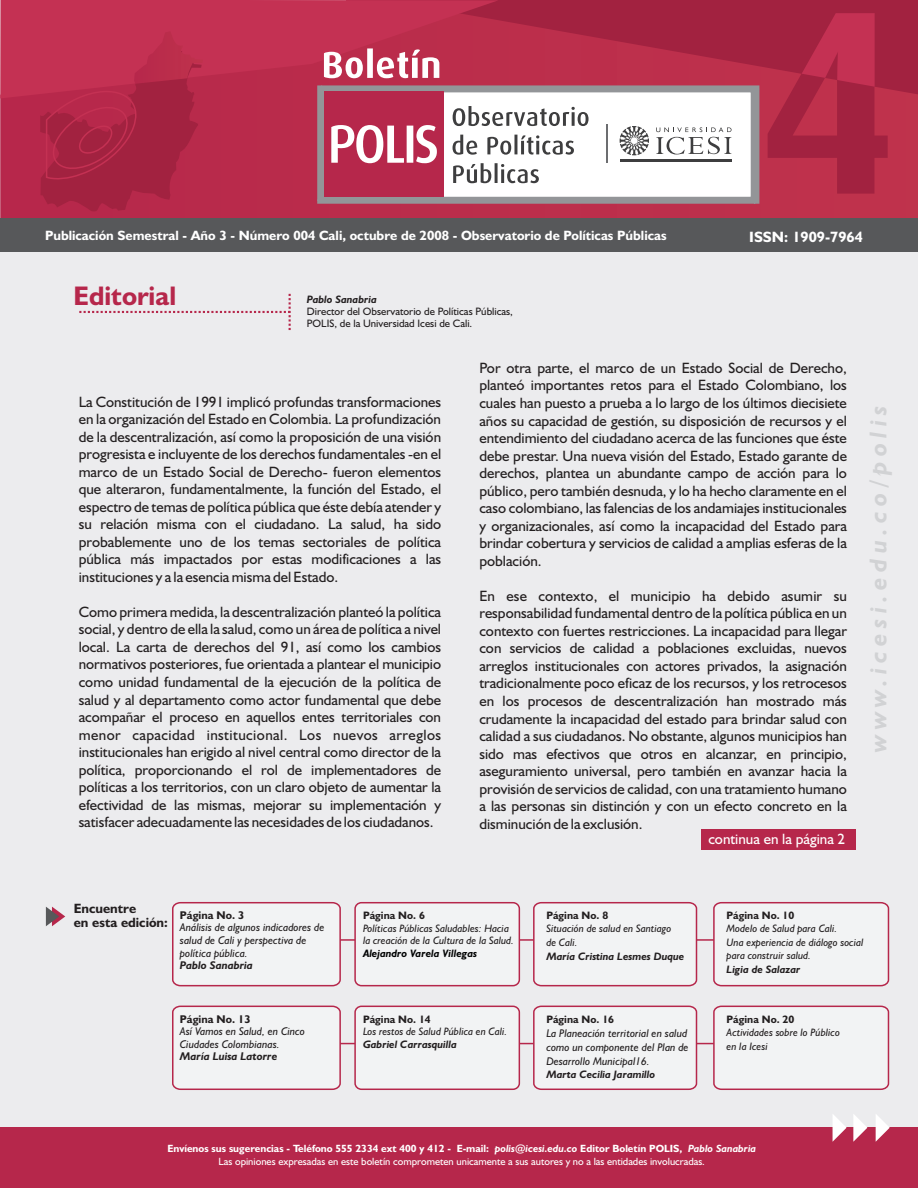
<style>
.page{position:relative;width:918px;height:1188px;background:#ececee}
.page>*{position:absolute;margin:0;border:0;box-sizing:border-box;transform-origin:0 0}
.t1{font:700 27px "Humanist 521 BT";color:#b6274b}
.t2{font:italic 700 24.45px "Humanist 521 BT";letter-spacing:.225em;color:#d1d2d4}
.t3{font:15px/17.5px "Humanist 521 BT";color:#231f20;text-align:justify}
.t4{font:15px "Humanist 521 BT";color:#fff}
.t5{font:700 15px "Humanist 521 BT";color:#fff}
.t6{font:700 13.5px "Humanist 521 BT";color:#fff}
.t7{font:700 13.5px/13.2px "Humanist 521 BT";color:#231f20}
.t8{font:italic 11.25px/12.6px "Humanist 521 BT";color:#231f20}
.t9{font:italic 700 11.25px "Humanist 521 BT";color:#231f20}
.t10{font:700 11.25px "Humanist 521 BT";color:#231f20}
.t11{font:italic 10.8px/13.5px "Humanist 521 BT";color:#231f20}
.t12{font:italic 700 10.8px "Humanist 521 BT";color:#231f20}
.t13{font:10.8px/12px "Humanist 521 BT";color:#231f20}
.t14{font:700 10.8px "Humanist 521 BT";color:#231f20}
.t15{font:italic 700 10.8px "Humanist 521 BT";color:#010202}
.t16{font:10.5px/12.5px "Humanist 521 BT";color:#fff;text-align:center}
.s1{font-weight:700}
.s2{font-weight:700;font-style:italic}
</style>
<div class="page">
<div style="left:346px;top:0;width:572px;height:246px;background:#a22240"></div>
<svg style="left:0;top:20px;width:918px;height:199px"></svg>
<svg style="left:0;top:0;width:498px;height:98px;fill:#c43153"></svg>
<div style="left:0;top:219px;width:918px;height:33px;background:#57585a"></div>
<svg style="left:40px;top:31px;width:163px;height:182px"></svg>
<svg style="left:324px;top:48px;width:115px;height:30px"></svg>
<div style="left:0;top:1128px;width:918px;height:60px;background:#b6274b"></div>
<svg style="left:317px;top:85px;width:442px;height:119px;fill:#fff"></svg>
<div style="left:324px;top:92px;width:119px;height:105px;background:#b6274b"></div>
<hr style="left:620px;top:159px;width:112px;height:2px;background:#3e3e3f">
<hr style="left:607px;top:124px;width:1px;height:39px;background:#6c6d70">
<svg style="left:331px;top:125px;width:106px;height:38px"></svg>
<svg style="left:453px;top:106px;width:136px;height:77px"></svg>
<svg style="left:620px;top:126px;width:29px;height:29px"></svg>
<svg style="left:656px;top:127px;width:76px;height:27px"></svg>
<hr style="left:198px;top:939px;width:613px;height:2px;background:#b6274b">
<svg style="left:172px;top:902px;width:170px;height:85px"></svg>
<div style="left:354px;top:902px;width:166px;height:84px;background:#f2f3f4;border:2px solid #b6274b;border-radius:6px"></div>
<svg style="left:712px;top:902px;width:178px;height:85px"></svg>
<svg style="left:46px;top:907px;width:19px;height:19px"></svg>
<svg style="left:79px;top:293px;width:212px;height:37px"></svg>
<svg style="left:532px;top:902px;width:166px;height:85px"></svg>
<svg style="left:833px;top:1115px;width:14px;height:26px"></svg>
<svg style="left:853px;top:1114px;width:14px;height:28px"></svg>
<svg style="left:876px;top:1115px;width:14px;height:27px"></svg>
<svg style="left:768px;top:13px;width:120px;height:181px"></svg>
<div style="left:701px;top:830px;width:154px;height:20px;background:#b6274b"></div>
<hr style="left:198px;top:1043px;width:613px;height:1px;background:#b6274b">
<svg style="left:172px;top:1005px;width:170px;height:85px"></svg>
<div style="left:354px;top:1006px;width:166px;height:84px;background:#f2f3f4;border:2px solid #b6274b;border-radius:6px"></div>
<svg style="left:712px;top:1005px;width:178px;height:85px"></svg>
<svg style="left:532px;top:1005px;width:166px;height:85px"></svg>
<p class="t6" style="left:45px;top:230px;width:623px">Publicación Semestral - Año 3 - Número 004 Cali, octubre de 2008 - Observatorio de Políticas Públicas</p>
<p class="t5" style="left:749px;top:231px;width:115px">ISSN: 1909-7964</p>
<h1 class="t1" style="left:74px;top:285px;width:104px">Editorial</h1>
<p class="t12" style="left:307px;top:295px;width:72px">Pablo Sanabria</p>
<p class="t13" style="left:307px;top:306px;width:208px">Director del Observatorio de Políticas Públicas,<br>POLIS, de la Universidad Icesi de Cali.</p>
<p class="t3" style="left:479px;top:360px;width:369px">Por otra parte, el marco de un Estado Social de Derecho, planteó importantes retos para el Estado Colombiano, los cuales han puesto a prueba a lo largo de los últimos diecisiete años su capacidad de gestión, su disposición de recursos y el entendimiento del ciudadano acerca de las funciones que éste debe prestar. Una nueva visión del Estado, Estado garante de derechos, plantea un abundante campo de acción para lo público, pero también desnuda, y lo ha hecho claramente en el caso colombiano, las falencias de los andamiajes institucionales y organizacionales, así como la incapacidad del Estado para brindar cobertura y servicios de calidad a amplias esferas de la población.</p>
<p class="t3" style="left:479px;top:588px;width:369px">En ese contexto, el municipio ha debido asumir su responsabilidad fundamental dentro de la política pública en un contexto con fuertes restricciones. La incapacidad para llegar con servicios de calidad a poblaciones excluidas, nuevos arreglos institucionales con actores privados, la asignación tradicionalmente poco eficaz de los recursos, y los retrocesos en los procesos de descentralización han mostrado más crudamente la incapacidad del estado para brindar salud con calidad a sus ciudadanos. No obstante, algunos municipios han sido mas efectivos que otros en alcanzar, en principio, aseguramiento universal, pero también en avanzar hacia la provisión de servicios de calidad, con una tratamiento humano a las personas sin distinción y con un efecto concreto en la disminución de la exclusión.</p>
<p class="t4" style="left:708px;top:832px;width:138px">continua en la página 2</p>
<p class="t3" style="left:79px;top:394px;width:364px">La Constitución de 1991 implicó profundas transformaciones en la organización del Estado en Colombia. La profundización de la descentralización, así como la proposición de una visión progresista e incluyente de los derechos fundamentales -en el marco de un Estado Social de Derecho- fueron elementos que alteraron, fundamentalmente, la función del Estado, el espectro de temas de política pública que éste debía atender y su relación misma con el ciudadano. La salud, ha sido probablemente uno de los temas sectoriales de política pública más impactados por estas modificaciones a las instituciones y a la esencia misma del Estado.</p>
<p class="t3" style="left:79px;top:604px;width:364px">Como primera medida, la descentralización planteó la política social, y dentro de ella la salud, como un área de política a nivel local. La carta de derechos del 91, así como los cambios normativos posteriores, fue orientada a plantear el municipio como unidad fundamental de la ejecución de la política de salud y al departamento como actor fundamental que debe acompañar el proceso en aquellos entes territoriales con menor capacidad institucional. Los nuevos arreglos institucionales han erigido al nivel central como director de la política, proporcionando el rol de implementadores de políticas a los territorios, con un claro objeto de aumentar la efectividad de las mismas, mejorar su implementación y satisfacer adecuadamente las necesidades de los ciudadanos.</p>
<h2 class="t2" style="left:868px;top:752px;width:348px;rotate:-90deg">www.icesi.edu.co/polis</h2>
<p class="t7" style="left:74px;top:903px;width:96px">Encuentre<br>en esta edición:</p>
<p class="t10" style="left:180px;top:910px;width:66px">Página No. 3</p>
<p class="t8" style="left:180px;top:922px;width:146px">Análisis de algunos indicadores de salud de Cali y perspectiva de política pública.</p>
<p class="t9" style="left:180px;top:961px;width:74px">Pablo Sanabria</p>
<p class="t10" style="left:180px;top:1014px;width:72px">Página No. 13</p>
<p class="t8" style="left:180px;top:1026px;width:127px">Así Vamos en Salud, en Cinco<br>Ciudades Colombianas.</p>
<p class="t9" style="left:180px;top:1052px;width:99px">María Luisa Latorre</p>
<p class="t14" style="left:363px;top:911px;width:63px">Página No. 6</p>
<p class="t11" style="left:363px;top:923px;width:152px;line-height:12.8px">Políticas Públicas Saludables: Hacia la creación de la Cultura de la Salud.</p>
<p class="t15" style="left:363px;top:949px;width:116px">Alejandro Varela Villegas</p>
<p class="t14" style="left:363px;top:1014px;width:69px">Página No. 14</p>
<p class="t11" style="left:363px;top:1026px;width:146px">Los restos de Salud Pública en Cali.</p>
<p class="t12" style="left:363px;top:1040px;width:95px">Gabriel Carrasquilla</p>
<p class="t14" style="left:546px;top:911px;width:63px">Página No. 8</p>
<p class="t11" style="left:546px;top:923px;width:126px">Situación de salud en Santiago de Cali.</p>
<p class="t12" style="left:546px;top:951px;width:139px">María Cristina Lesmes Duque</p>
<p class="t14" style="left:546px;top:1014px;width:69px">Página No. 16</p>
<p class="t8" style="left:546px;top:1027px;width:144px;line-height:14.1px">La Planeación territorial en salud como un componente del Plan de<br>Desarrollo Municipal16.</p>
<p class="t12" style="left:546px;top:1070px;width:110px">Marta Cecilia Jaramillo</p>
<p class="t14" style="left:727px;top:911px;width:69px">Página No. 10</p>
<p class="t11" style="left:727px;top:923px;width:138px">Modelo de Salud para Cali.<br>Una experiencia de diálogo social para construir salud.</p>
<p class="t12" style="left:727px;top:965px;width:75px">Ligia de Salazar</p>
<p class="t14" style="left:727px;top:1014px;width:69px">Página No. 20</p>
<p class="t11" style="left:727px;top:1027px;width:115px">Actividades sobre lo Público en la Icesi</p>
<p class="t16" style="left:167px;top:1143px;width:590px"><span class="s1">Envíenos sus sugerencias - Teléfono 555 2334 ext 400 y 412 - E-mail:</span> <span class="s2">polis@icesi.edu.co</span> <span class="s1">Editor Boletín POLIS,</span> <span class="s2">Pablo Sanabria<br></span>Las opiniones expresadas en este boletín comprometen unicamente a sus autores y no a las entidades involucradas.</p>
</div>
